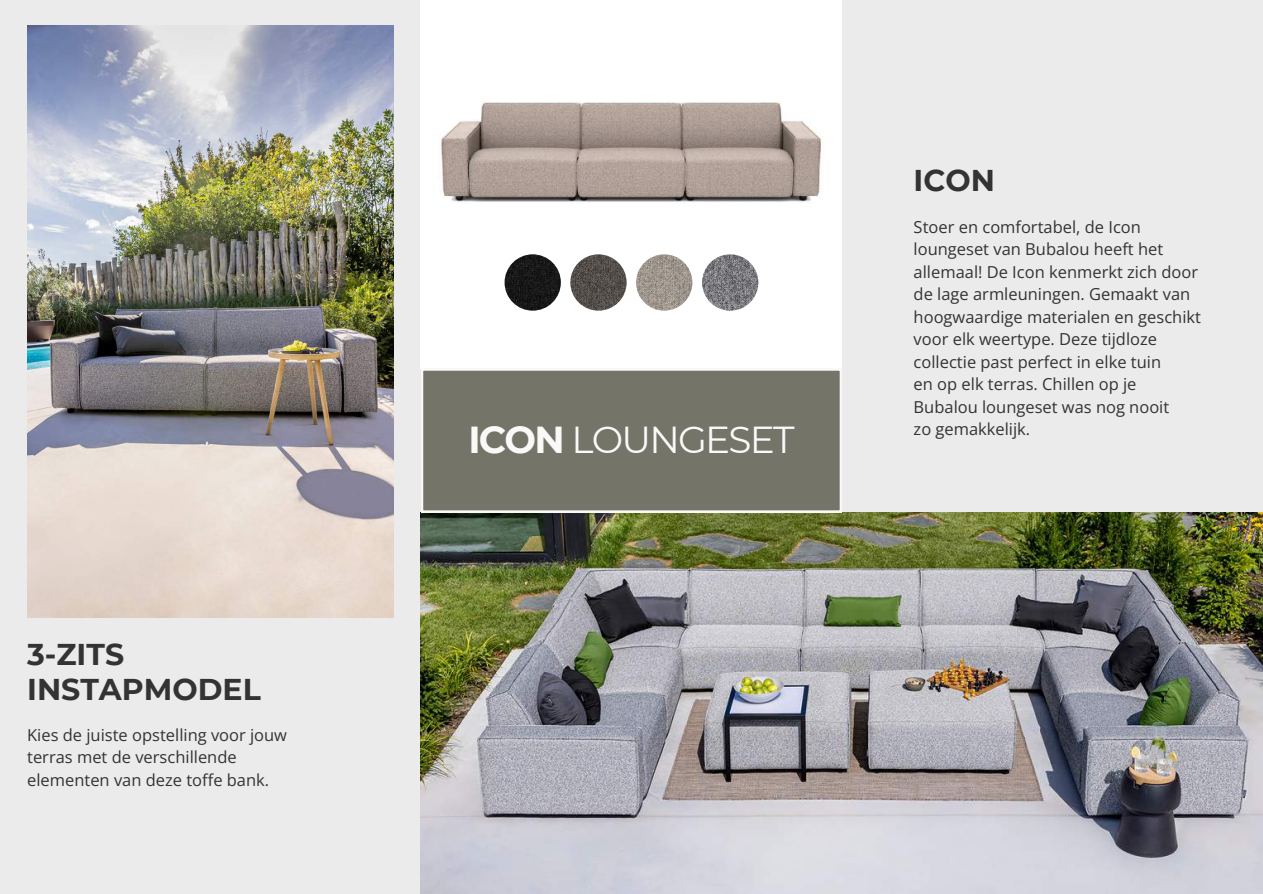
<style>
.page{position:relative;width:1263px;height:894px;background:#fff}
.page>*{position:absolute;margin:0;border:0;box-sizing:border-box;transform-origin:0 0}
.t1{font:37.5px "Montserrat";letter-spacing:-.05em;color:#faf9f8}
.t2{font:700 30px/34.8px "Montserrat";color:#333}
.t3{font:16.5px/22.5px "Open Sans";color:#333}
.s1{font-weight:700}
</style>
<div class="page">
<div style="left:0;top:0;width:1263px;height:893px;background:#ebebeb"></div>
<img style="left:421px;top:512px;width:842px;height:381px">
<img style="left:27px;top:25px;width:367px;height:592px">
<img style="left:421px;top:0;width:421px;height:368px">
<div style="left:421px;top:368px;width:421px;height:144px;background:#757469"></div>
<img style="left:702px;top:254px;width:56px;height:56px;border-radius:50%">
<img style="left:636px;top:254px;width:56px;height:56px;border-radius:50%">
<img style="left:570px;top:254px;width:57px;height:56px;border-radius:50%">
<img style="left:505px;top:254px;width:56px;height:56px;border-radius:50%">
<h2 class="t2" style="left:27px;top:636px;width:235px">3-ZITS<br>INSTAPMODEL</h2>
<p class="t3" style="left:27px;top:722px;width:261px">Kies de juiste opstelling voor jouw terras met de verschillende elementen van deze toffe bank.</p>
<h1 class="t1" style="left:468px;top:416px;width:328px"><span class="s1">ICON</span> LOUNGESET</h1>
<h2 class="t2" style="left:914px;top:163px;width:83px">ICON</h2>
<p class="t3" style="left:914px;top:215px;width:289px">Stoer en comfortabel, de Icon loungeset van Bubalou heeft het allemaal! De Icon kenmerkt zich door de lage armleuningen. Gemaakt van hoogwaardige materialen en geschikt voor elk weertype. Deze tijdloze collectie past perfect in elke tuin<br>en op elk terras. Chillen op je<br>Bubalou loungeset was nog nooit<br>zo gemakkelijk.</p>
</div>
